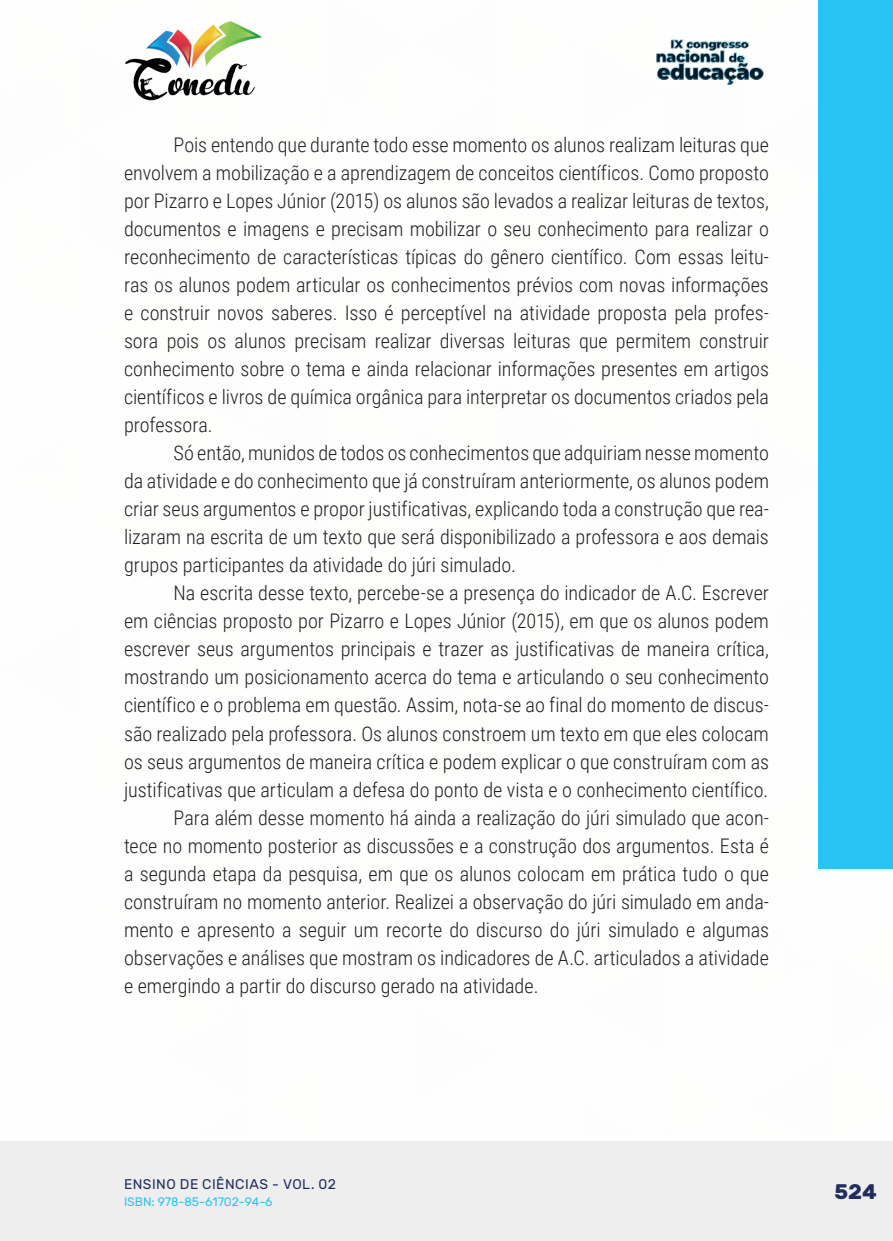
<style>
.page{position:relative;width:893px;height:1241px;background:#fff}
.page>*{position:absolute;margin:0;border:0;box-sizing:border-box;transform-origin:0 0}
.t1{font:700 21px "Rubik";color:#202d5e}
._9_CORPO{font:300 20.12px/28px "Roboto Condensed";color:#231f20;text-align:justify}
.t2{font:14px "Rubik";letter-spacing:.035em;color:#202d5e}
.t3{font:12.25px "Rubik";color:#29c4f3}
</style>
<div class="page">
<div style="left:0;top:1141px;width:893px;height:99px;background:#eeeeef"></div>
<div style="left:819px;top:0;width:74px;height:868px;background:#29c4f3"></div>
<img style="left:125px;top:20px;width:137px;height:81px">
<img style="left:656px;top:39px;width:108px;height:46px">
<p class="_9_CORPO" style="left:124px;top:130px;width:646px;text-indent:50px">Pois entendo que durante todo esse momento os alunos realizam leituras que envolvem a mobilização e a aprendizagem de conceitos científicos. Como proposto por Pizarro e Lopes Júnior (2015) os alunos são levados a realizar leituras de textos, documentos e imagens e precisam mobilizar o seu conhecimento para realizar o reconhecimento de características típicas do gênero científico. Com essas leitu&shy;ras os alunos podem articular os conhecimentos prévios com novas informações e construir novos saberes. Isso é perceptível na atividade proposta pela profes&shy;sora pois os alunos precisam realizar diversas leituras que permitem construir conhecimento sobre o tema e ainda relacionar informações presentes em artigos científicos e livros de química orgânica para interpretar os documentos criados pela professora.</p>
<p class="_9_CORPO" style="left:124px;top:438px;width:646px;text-indent:50px">Só então, munidos de todos os conhecimentos que adquiriam nesse momento da atividade e do conhecimento que já construíram anteriormente, os alunos podem criar seus argumentos e propor justificativas, explicando toda a construção que rea&shy;lizaram na escrita de um texto que será disponibilizado a professora e aos demais grupos participantes da atividade do júri simulado.</p>
<p class="_9_CORPO" style="left:124px;top:578px;width:646px;text-indent:50px">Na escrita desse texto, percebe-se a presença do indicador de A.C. Escrever em ciências proposto por Pizarro e Lopes Júnior (2015), em que os alunos podem escrever seus argumentos principais e trazer as justificativas de maneira crítica, mostrando um posicionamento acerca do tema e articulando o seu conhecimento científico e o problema em questão. Assim, nota-se ao final do momento de discus&shy;são realizado pela professora. Os alunos constroem um texto em que eles colocam os seus argumentos de maneira crítica e podem explicar o que construíram com as justificativas que articulam a defesa do ponto de vista e o conhecimento científico.</p>
<p class="_9_CORPO" style="left:124px;top:802px;width:646px;text-indent:50px">Para além desse momento há ainda a realização do júri simulado que acon&shy;tece no momento posterior as discussões e a construção dos argumentos. Esta é a segunda etapa da pesquisa, em que os alunos colocam em prática tudo o que construíram no momento anterior. Realizei a observação do júri simulado em anda&shy;mento e apresento a seguir um recorte do discurso do júri simulado e algumas observações e análises que mostram os indicadores de A.C. articulados a atividade e emergindo a partir do discurso gerado na atividade.</p>
<p class="t2" style="left:124px;top:1175px;width:213px">ENSINO DE CIÊNCIAS - VOL. 02</p>
<p class="t3" style="left:124px;top:1194px;width:150px">ISBN: 978-85-61702-94-6</p>
<p class="t1" style="left:834px;top:1179px;width:44px">524</p>
</div>
